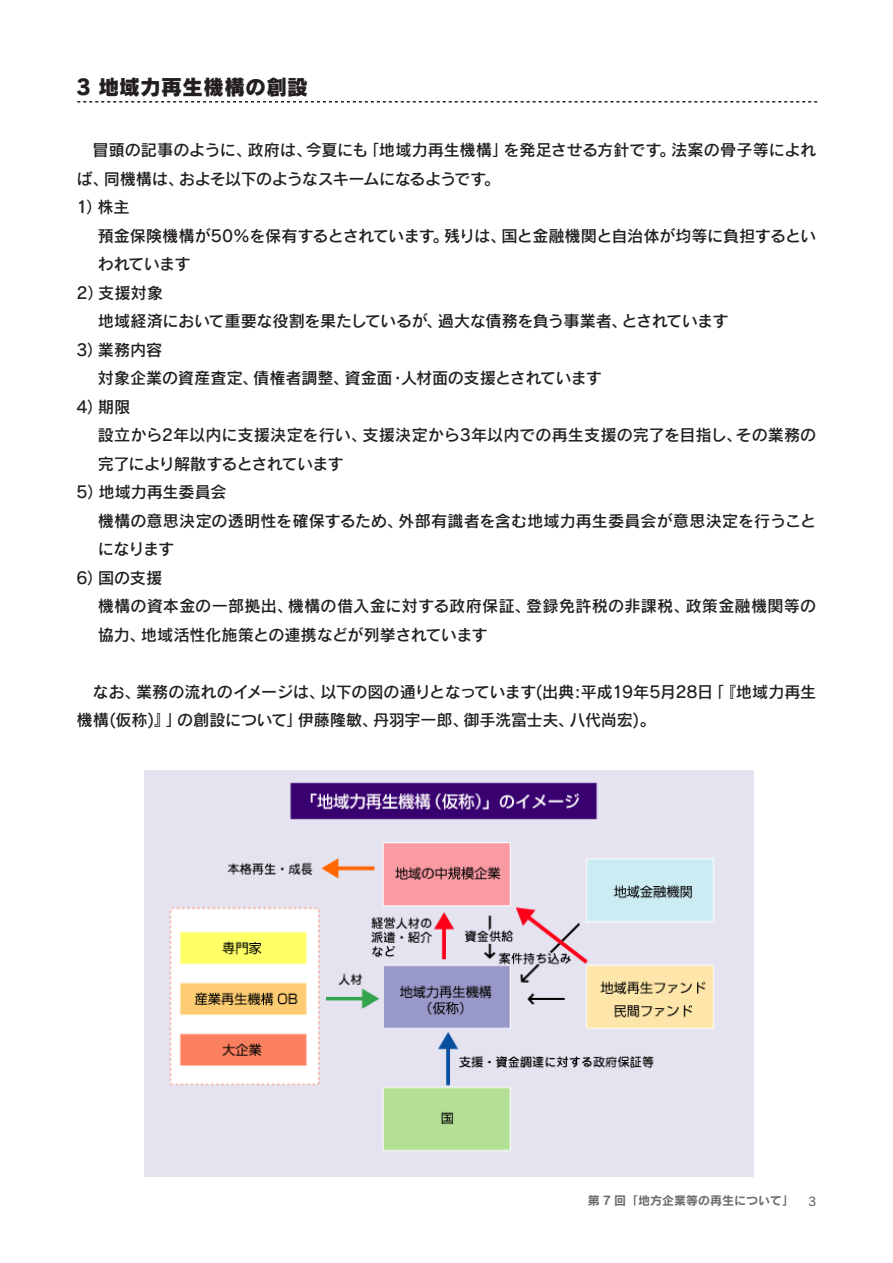
<style>
.page{position:relative;width:893px;height:1263px;background:#fff}
.page>*{position:absolute;margin:0;border:0;box-sizing:border-box;transform-origin:0 0}
.t1{font:21px "Rodin CID EB";color:#231f20}
.t2{font:16.2px/28.5px "Rodin CID DB";letter-spacing:-.01em;color:#231f20}
.t3{font:16.2px "Rodin CID DB";letter-spacing:-.04em;color:#231f20}
.t4{font:16.2px "Rodin CID DB";letter-spacing:.01em;color:#231f20}
.t5{font:16.2px "Rodin CID DB";letter-spacing:-.05em;color:#231f20}
.t6{font:16.2px "Rodin CID DB";letter-spacing:-.03em;color:#231f20}
.t7{font:16.2px "Rodin CID DB";letter-spacing:.015em;color:#231f20}
.t8{font:16.2px "Rodin CID DB";letter-spacing:-.065em;color:#231f20}
.t9{font:12px "Rodin CID B";color:#6c6d70}
.t10{font:12px "Rodin CID DB";color:#6c6d70}
</style>
<div class="page">
<img style="left:144px;top:770px;width:609px;height:406px">
<svg style="left:77px;top:101px;width:740px;height:2px"></svg>
<p class="t1" style="left:77px;top:73px;width:233px">3 地域力再生機構の創設</p>
<p class="t2" style="left:306px;top:135px;width:64px">今夏にも</p>
<p class="t2" style="left:671px;top:135px;width:147px">法案の骨子等によれ</p>
<p class="t2" style="left:93px;top:135px;width:161px">冒頭の記事のように、</p>
<p class="t2" style="left:247px;top:135px;width:66px">政府は、</p>
<p class="t2" style="left:363px;top:135px;width:147px">「地域力再生機構」</p>
<p class="t2" style="left:503px;top:135px;width:173px">を発足させる方針です。</p>
<p class="t2" style="left:97px;top:164px;width:34px;text-indent:-21px">ば、<br>株主</p>
<p class="t2" style="left:104px;top:164px;width:82px">同機構は、</p>
<p class="t3" style="left:179px;top:168px;width:309px">およそ以下のようなスキームになるようです</p>
<p class="t2" style="left:484px;top:164px;width:18px">。</p>
<p class="t2" style="left:77px;top:192px;width:27px">）1</p>
<p class="t2" style="left:98px;top:221px;width:339px">預金保険機構が50%を保有するとされていますわれています<br>支援対象</p>
<p class="t2" style="left:501px;top:221px;width:316px">国と金融機関と自治体が均等に負担するとい</p>
<p class="t2" style="left:444px;top:221px;width:64px">残りは、</p>
<p class="t2" style="left:432px;top:221px;width:18px">。</p>
<p class="t2" style="left:77px;top:278px;width:28px">2）</p>
<p class="t2" style="left:98px;top:306px;width:346px">地域経済において重要な役割を果たしているが、業務内容</p>
<p class="t6" style="left:438px;top:310px;width:191px">過大な債務を負う事業者、</p>
<p class="t8" style="left:621px;top:310px;width:109px">とされています</p>
<p class="t2" style="left:77px;top:335px;width:28px">3）</p>
<p class="t2" style="left:98px;top:363px;width:162px">対象企業の資産査定、期限</p>
<p class="t2" style="left:253px;top:363px;width:97px">債権者調整、</p>
<p class="t2" style="left:344px;top:363px;width:50px">資金面</p>
<p class="t5" style="left:401px;top:367px;width:203px">人材面の支援とされています</p>
<p class="t2" style="left:390px;top:363px;width:18px">・</p>
<p class="t2" style="left:77px;top:392px;width:28px">4）</p>
<p class="t2" style="left:98px;top:420px;width:271px">設立から2年以内に支援決定を行い、完了により解散するとされています<br>地域力再生委員会</p>
<p class="t2" style="left:362px;top:420px;width:381px">支援決定から3年以内での再生支援の完了を目指し、</p>
<p class="t2" style="left:736px;top:420px;width:82px">その業務の</p>
<p class="t2" style="left:77px;top:477px;width:28px">5）</p>
<p class="t2" style="left:399px;top:506px;width:419px">外部有識者を含む地域力再生委員会が意思決定を行うこと</p>
<p class="t2" style="left:98px;top:506px;width:307px">機構の意思決定の透明性を確保するため、になります<br>国の支援</p>
<p class="t2" style="left:77px;top:563px;width:28px">6）</p>
<p class="t2" style="left:141px;top:591px;width:348px;text-indent:-43px">機構の資本金の一部拠出、<br>地域活性化施策との連携などが列挙されています</p>
<p class="t4" style="left:288px;top:595px;width:244px">機構の借入金に対する政府保証、</p>
<p class="t4" style="left:526px;top:595px;width:165px">登録免許税の非課税、</p>
<p class="t7" style="left:685px;top:595px;width:133px">政策金融機関等の</p>
<p class="t2" style="left:98px;top:620px;width:49px">協力、</p>
<p class="t3" style="left:320px;top:681px;width:394px">以下の図の通りとなっています(出典:平成19年5月28日</p>
<p class="t2" style="left:136px;top:677px;width:190px">業務の流れのイメージは、</p>
<p class="t2" style="left:93px;top:677px;width:50px">なお、</p>
<p class="t2" style="left:77px;top:705px;width:107px">機構(仮称)』」</p>
<p class="t2" style="left:570px;top:705px;width:88px">八代尚宏。(</p>
<p class="t2" style="left:177px;top:705px;width:127px">の創設について」</p>
<p class="t2" style="left:298px;top:705px;width:82px">伊藤隆敏、</p>
<p class="t2" style="left:373px;top:705px;width:97px">丹羽宇一郎、</p>
<p class="t2" style="left:463px;top:705px;width:112px">御手洗富士夫、</p>
<p class="t2" style="left:708px;top:677px;width:110px">「『地域力再生</p>
<p class="t9" style="left:588px;top:1193px;width:208px">第 7 回「地方企業等の再生について「</p>
<p class="t10" style="left:808px;top:1193px;width:10px">3</p>
</div>
